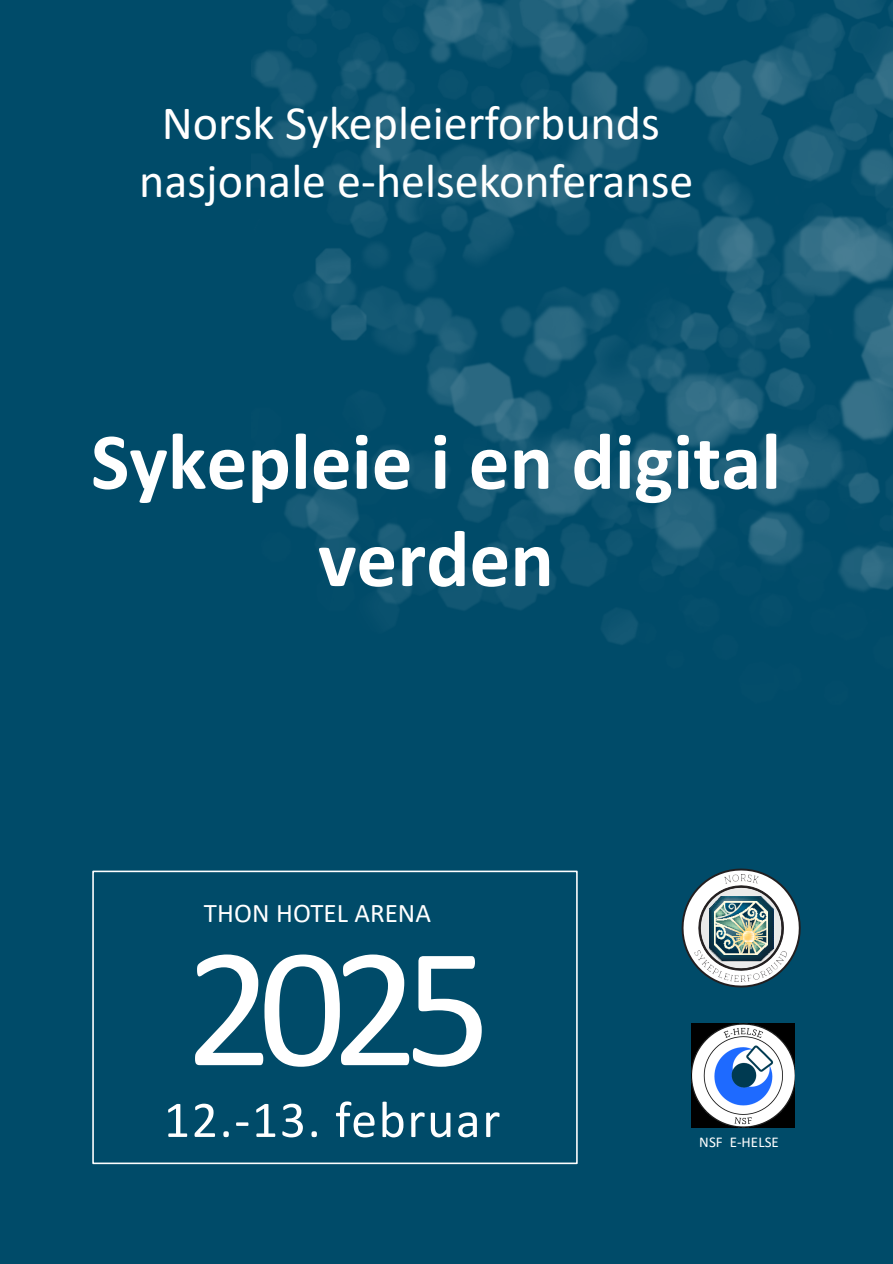
<style>
.page{position:relative;width:893px;height:1264px;background:#fff}
.page>*{position:absolute;margin:0;border:0;box-sizing:border-box;transform-origin:0 0}
.t1{font:172.5px "Calibri";color:#fff}
.t2{font:700 81px/97.2px "Calibri";color:#fff;text-align:center}
.t3{font:51.9px "Calibri";letter-spacing:.03em;color:#fff}
.t4{font:48px/58.5px "Calibri";color:#fff;text-align:center}
.t5{font:27px "Calibri";letter-spacing:.005em;color:#fff}
.t6{font:15px "Calibri";letter-spacing:.005em;color:#fff}
</style>
<div class="page">
<div style="left:0;top:0;width:892px;height:1263px;background:#004b69"></div>
<img style="left:253px;top:0;width:639px;height:645px">
<svg style="left:681px;top:868px;width:120px;height:120px"></svg>
<div style="left:92px;top:870px;width:485px;height:293px;border:2px solid #fff"></div>
<img style="left:691px;top:1023px;width:103px;height:104px">
<p class="t4" style="left:139px;top:92px;width:555px">Norsk Sykepleierforbunds nasjonale e-helsekonferanse</p>
<h1 class="t2" style="left:91px;top:412px;width:691px">Sykepleie i en digital verden</h1>
<p class="t5" style="left:204px;top:893px;width:228px">THON HOTEL ARENA</p>
<p class="t1" style="left:185px;top:887px;width:308px">2025</p>
<p class="t3" style="left:164px;top:1083px;width:338px">12.-13. februar</p>
<p class="t6" style="left:699px;top:1131px;width:81px">NSF E-HELSE</p>
</div>
